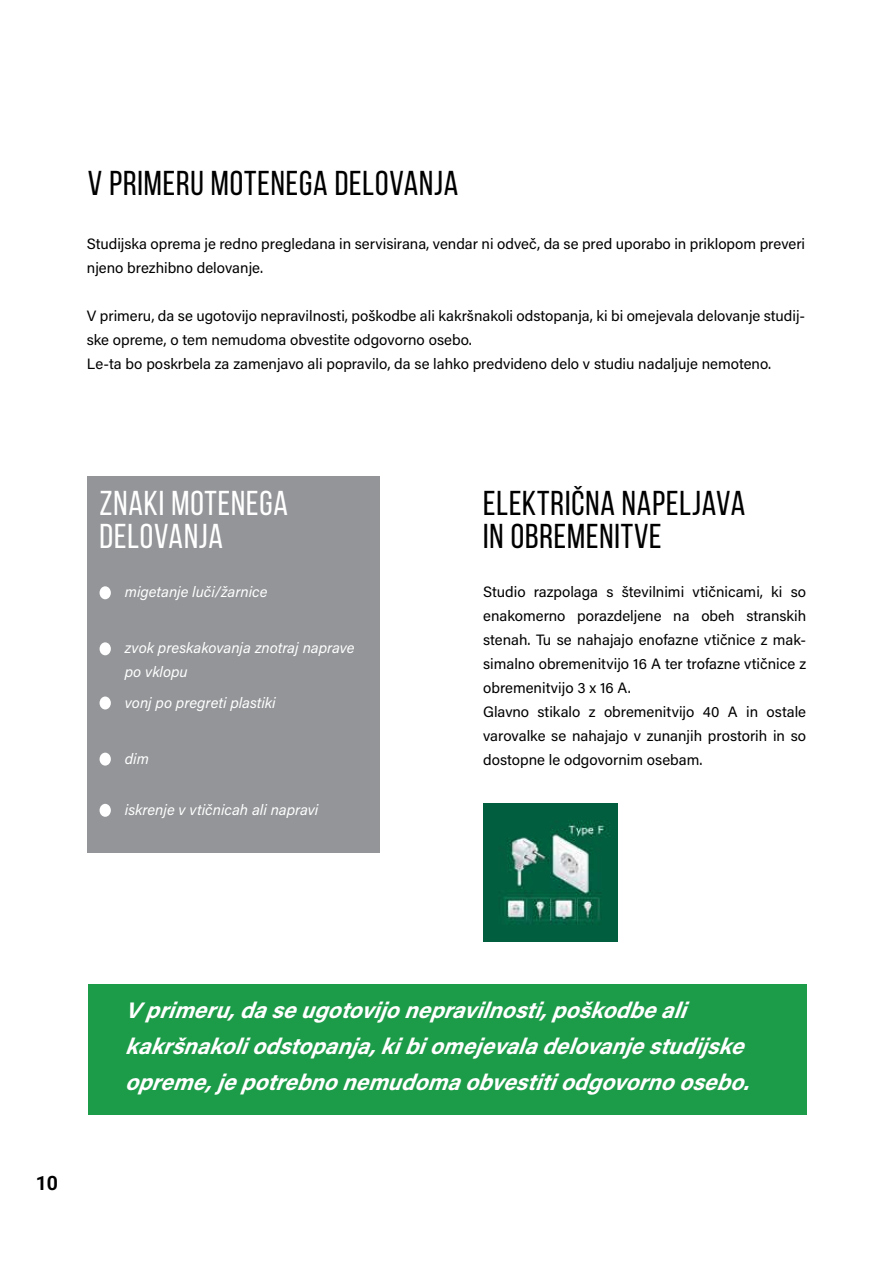
<style>
.page{position:relative;width:894px;height:1263px;background:#fff}
.page>*{position:absolute;margin:0;border:0;box-sizing:border-box;transform-origin:0 0}
.t1{font:34.5px/33px "Bebas Neue";letter-spacing:.025em;color:#000}
.t2{font:34.5px/33px "Bebas Neue";letter-spacing:.025em;color:#fff}
.t3{font:italic 700 22.5px/36px "Acumin Pro";color:#fff}
.t4{font:700 19.5px "Roboto";color:#000}
.t5{font:15px/24px "Acumin Pro";color:#000}
.t6{font:italic 15px/24px "Acumin Pro";color:#fff}
</style>
<div class="page">
<div style="left:87px;top:476px;width:292px;height:376px;background:#939598"></div>
<div style="left:88px;top:984px;width:717px;height:131px;background:#1c9b48"></div>
<div style="left:99px;top:586px;width:12px;height:13px;background:#fff;border-radius:50%"></div>
<div style="left:99px;top:642px;width:12px;height:13px;background:#fff;border-radius:50%"></div>
<div style="left:99px;top:696px;width:12px;height:13px;background:#fff;border-radius:50%"></div>
<div style="left:99px;top:752px;width:12px;height:13px;background:#fff;border-radius:50%"></div>
<div style="left:99px;top:804px;width:12px;height:12px;background:#fff;border-radius:50%"></div>
<img style="left:483px;top:804px;width:134px;height:137px">
<h1 class="t1" style="left:88px;top:166px;width:372px">V PRIMERU MOTENEGA DELOVANJA</h1>
<p class="t5" style="left:87px;top:231px;width:719px">Studijska oprema je redno pregledana in servisirana, vendar ni odveč, da se pred uporabo in priklopom preveri njeno brezhibno delovanje.</p>
<p class="t5" style="left:87px;top:303px;width:719px">V primeru, da se ugotovijo nepravilnosti, poškodbe ali kakršnakoli odstopanja, ki bi omejevala delovanje studij&shy;ske opreme, o tem nemudoma obvestite odgovorno osebo.<br>Le-ta bo poskrbela za zamenjavo ali popravilo, da se lahko predvideno delo v studiu nadaljuje nemoteno.</p>
<h1 class="t2" style="left:99px;top:486px;width:190px">ZNAKI MOTENEGA<br>DELOVANJA</h1>
<p class="t6" style="left:125px;top:579px;width:144px">migetanje luči/žarnice</p>
<p class="t6" style="left:125px;top:635px;width:231px">zvok preskakovanja znotraj naprave po vklopu</p>
<p class="t6" style="left:125px;top:689px;width:152px">vonj po pregreti plastiki</p>
<p class="t6" style="left:125px;top:746px;width:26px">dim</p>
<p class="t6" style="left:125px;top:797px;width:195px">iskrenje v vtičnicah ali napravi</p>
<h1 class="t1" style="left:483px;top:486px;width:263px">ELEKTRIČNA NAPELJAVA<br>IN OBREMENITVE</h1>
<p class="t5" style="left:483px;top:579px;width:324px">Studio razpolaga s številnimi vtičnicami, ki so enakomerno porazdeljene na obeh stranskih stenah. Tu se nahajajo enofazne vtičnice z mak&shy;simalno obremenitvijo 16 A ter trofazne vtičnice z obremenitvijo 3 x 16 A.<br>Glavno stikalo z obremenitvijo 40 A in ostale varovalke se nahajajo v zunanjih prostorih in so dostopne le odgovornim osebam.</p>
<h3 class="t4" style="left:36px;top:1169px;width:24px">10</h3>
<h2 class="t3" style="left:125px;top:991px;width:635px">Vprimeru,daseugotovijonepravilnosti,poškodbeali kakršnakoliodstopanja,kibiomejevaladelovanjestudijske opreme,jepotrebnonemudomaobvestitiodgovornoosebo.</h2>
</div>
